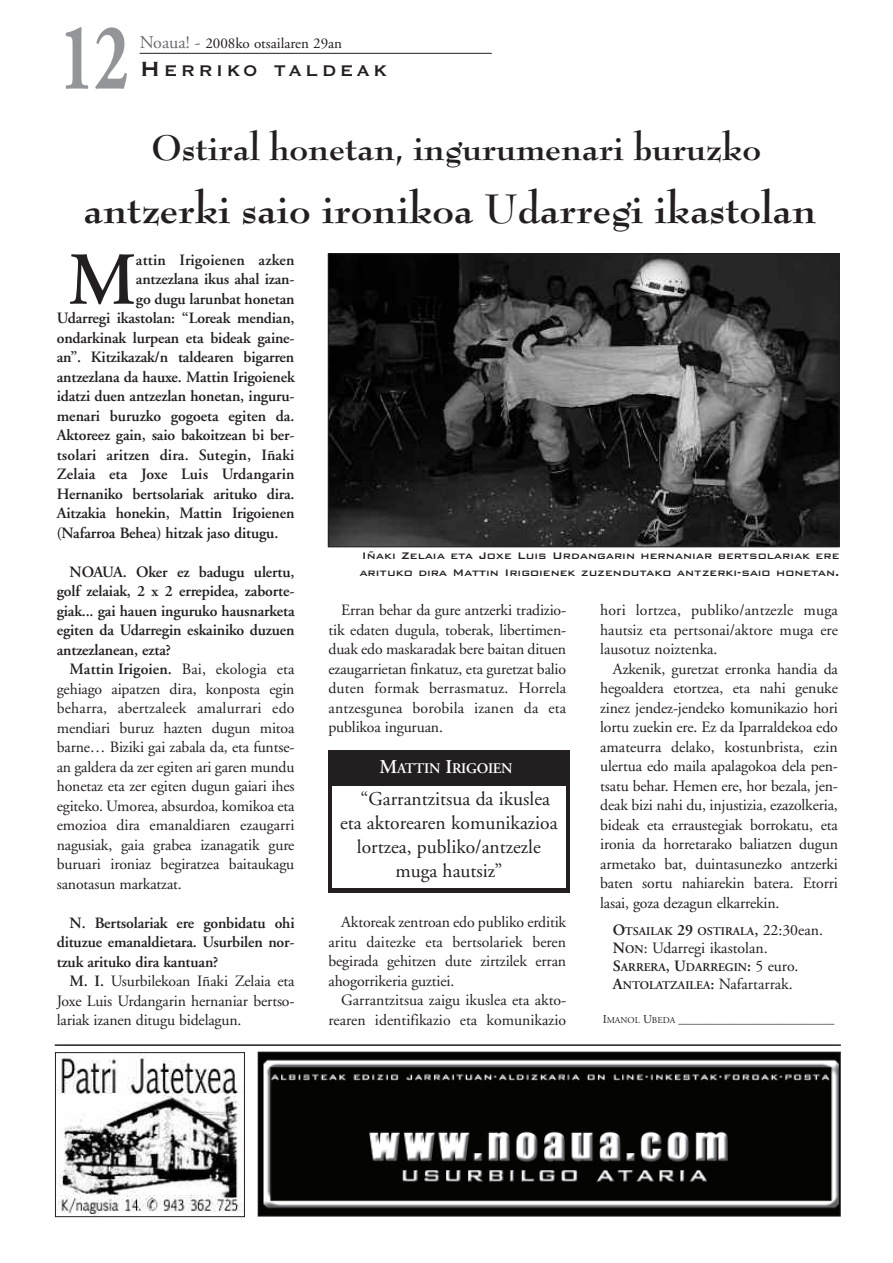
<style>
.page{position:relative;width:893px;height:1263px;background:#fff}
.page>*{position:absolute;margin:0;border:0;box-sizing:border-box;transform-origin:0 0}
.t1{font:700 95.55px "Adobe Garamond";color:#939598;scale:.7 1}
.t2{font:600 74.55px "Adobe Garamond";color:#231f20}
.t3{font:700 45px "Bernhard Modern";color:#231f20}
.t4{font:700 39px "Bernhard Modern";color:#231f20}
.t5{font:700 20.25px "Copperplate Gothic BT";letter-spacing:.17em;color:#231f20}
.t6{font:19.5px "Adobe Garamond";color:#231f20}
.t7{font:15.75px/19.5px "Adobe Garamond";letter-spacing:-.01em;color:#231f20;text-align:justify}
.t8{font:600 15.75px/19.5px "Adobe Garamond";letter-spacing:-.01em;color:#231f20;text-align:justify}
.t9{font:600 15.75px "Adobe Garamond";letter-spacing:.01em;color:#231f20}
.t10{font:15px "Adobe Garamond";color:#231f20}
.t11{font:600 14.7px "Adobe Garamond";letter-spacing:-.02em;color:#fff}
.t12{font:500 12.75px/16.5px "Bank Gothic BT";color:#231f20}
.t13{font:12px "Adobe Garamond";color:#231f20}
.t14{font:600 11.85px/18px "Adobe Garamond";color:#231f20}
.s1{font-size:18px;color:#6c6d70}
.s2{font-size:27px}
.s3{font-weight:600}
.s4{font-size:19.5px}
.s5{font-size:15.75px}
.s6{font-weight:400;font-size:15.75px}
.s7{font-weight:600;font-size:11.85px}
.s8{font-size:9px}
</style>
<div class="page">
<hr style="left:140px;top:53px;width:352px;height:1px;background:#231f20">
<img style="left:260px;top:1054px;width:578px;height:160px">
<div style="left:258px;top:1052px;width:582px;height:164px;border:1px solid #231f20"></div>
<img style="left:57px;top:1054px;width:186px;height:161px">
<div style="left:55px;top:1052px;width:190px;height:165px;border:1px solid #231f20"></div>
<hr style="left:55px;top:1044px;width:786px;height:2px;background:#231f20">
<img style="left:330px;top:255px;width:507px;height:290px">
<div style="left:328px;top:253px;width:511px;height:294px;border:1px solid #231f20"></div>
<div style="left:328px;top:750px;width:241px;height:143px;background:#231f20"></div>
<div style="left:332px;top:786px;width:234px;height:102px;background:#fff"></div>
<h1 class="t1" style="left:59px;top:20px;width:101px">12</h1>
<p class="t10" style="left:140px;top:37px;width:204px"><span class="s1">Noaua! -</span> 2008ko otsailaren 29an</p>
<p class="t5" style="left:140px;top:57px;width:249px"><span class="s2">H</span>ERRIKO TALDEAK</p>
<h3 class="t4" style="left:151px;top:130px;width:611px">Ostiral honetan, ingurumenari buruzko</h3>
<h3 class="t3" style="left:84px;top:188px;width:734px">antzerki saio ironikoa Udarregi ikastolan</h3>
<h2 class="t2" style="left:68px;top:250px;width:70px">M</h2>
<p class="t9" style="left:136px;top:253px;width:160px">attin Irigoienen azken</p>
<p class="t8" style="left:136px;top:271px;width:160px">antzezlana ikus ahal izan-</p>
<p class="t8" style="left:136px;top:290px;width:160px">go dugu larunbat honetan</p>
<p class="t8" style="left:57px;top:310px;width:239px">Udarregi ikastolan: “Loreak mendian,</p>
<p class="t8" style="left:57px;top:329px;width:239px">ondarkinak lurpean eta bideak gaine-</p>
<p class="t8" style="left:57px;top:349px;width:239px">an”. Kitzikazak/n taldearen bigarren</p>
<p class="t8" style="left:57px;top:368px;width:239px">antzezlana da hauxe. Mattin Irigoienek</p>
<p class="t8" style="left:57px;top:388px;width:239px">idatzi duen antzezlan honetan, inguru-</p>
<p class="t8" style="left:57px;top:407px;width:239px">menari buruzko gogoeta egiten da.</p>
<p class="t8" style="left:57px;top:427px;width:239px">Aktoreez gain, saio bakoitzean bi ber-</p>
<p class="t9" style="left:57px;top:448px;width:239px">tsolari aritzen dira. Sutegin, Iñaki</p>
<p class="t9" style="left:57px;top:468px;width:239px">Zelaia eta Joxe Luis Urdangarin</p>
<p class="t8" style="left:57px;top:485px;width:239px">Hernaniko bertsolariak arituko dira.</p>
<p class="t8" style="left:57px;top:505px;width:239px">Aitzakia honekin, Mattin Irigoienen</p>
<p class="t8" style="left:57px;top:524px;width:223px">(Nafarroa Behea) hitzak jaso ditugu.</p>
<p class="t8" style="left:57px;top:563px;width:239px;text-indent:13px">NOAUA. Oker ez badugu ulertu, golf zelaiak, 2 x 2 errepidea, zaborte&shy;giak... gai hauen inguruko hausnarketa egiten da Udarregin eskainiko duzuen antzezlanean, ezta?</p>
<p class="t7" style="left:57px;top:661px;width:239px;text-indent:13px"><span class="s3">Mattin Irigoien.</span> Bai, ekologia eta gehiago aipatzen dira, konposta egin beharra, abertzaleek amalurrari edo mendiari buruz hazten dugun mitoa barne… Biziki gai zabala da, eta funtse&shy;an galdera da zer egiten ari garen mundu honetaz eta zer egiten dugun gaiari ihes egiteko. Umorea, absurdoa, komikoa eta emozioa dira emanaldiaren ezaugarri nagusiak, gaia grabea izanagatik gure buruari ironiaz begiratzea baitaukagu sanotasun markatzat.</p>
<p class="t8" style="left:57px;top:914px;width:239px;text-indent:13px">N. Bertsolariak ere gonbidatu ohi dituzue emanaldietara. Usurbilen nor&shy;tzuk arituko dira kantuan?</p>
<p class="t7" style="left:57px;top:973px;width:239px;text-indent:13px"><span class="s3">M. I.</span> Usurbilekoan Iñaki Zelaia eta Joxe Luis Urdangarin hernaniar bertso&shy;lariak izanen ditugu bidelagun.</p>
<p class="t12" style="left:359px;top:546px;width:482px">Iñaki Zelaia eta Joxe Luis Urdangarin hernaniar bertsolariak ere arituko dira Mattin Irigoienek zuzendutako antzerki-saio honetan.</p>
<p class="t7" style="left:328px;top:602px;width:239px;text-indent:13px">Erran behar da gure antzerki tradizio&shy;tik edaten dugula, toberak, libertimen&shy;duak edo maskaradak bere baitan dituen ezaugarrietan finkatuz, eta guretzat balio duten formak berrasmatuz. Horrela antzesgunea borobila izanen da eta publikoa inguruan.</p>
<p class="t11" style="left:379px;top:762px;width:135px"><span class="s4">M</span>ATTIN <span class="s4">I</span>RIGOIEN</p>
<p class="t6" style="left:360px;top:791px;width:191px">“Garrantzitsua da ikuslea</p>
<p class="t6" style="left:340px;top:815px;width:219px">eta aktorearen komunikazioa</p>
<p class="t6" style="left:357px;top:839px;width:185px">lortzea, publiko/antzezle</p>
<p class="t6" style="left:395px;top:863px;width:108px">muga hautsiz”</p>
<p class="t7" style="left:328px;top:914px;width:239px;text-indent:13px">Aktoreak zentroan edo publiko erditik aritu daitezke eta bertsolariek beren begirada gehitzen dute zirtzilek erran ahogorrikeria guztiei.</p>
<p class="t7" style="left:328px;top:992px;width:239px;text-align:right">Garrantzitsua zaigu ikuslea eta akto&shy;rearen identifikazio eta komunikazio</p>
<p class="t7" style="left:600px;top:602px;width:239px">hori lortzea, publiko/antzezle muga hautsiz eta pertsonai/aktore muga ere lausotuz noiztenka.</p>
<p class="t7" style="left:600px;top:660px;width:239px;text-indent:13px">Azkenik, guretzat erronka handia da hegoaldera etortzea, eta nahi genuke zinez jendez-jendeko komunikazio hori lortu zuekin ere. Ez da Iparraldekoa edo amateurra delako, kostunbrista, ezin ulertua edo maila apalagokoa dela pen&shy;tsatu behar. Hemen ere, hor bezala, jen&shy;deak bizi nahi du, injustizia, ezazolkeria, bideak eta erraustegiak borrokatu, eta ironia da horretarako baliatzen dugun armetako bat, duintasunezko antzerki baten sortu nahiarekin batera. Etorri lasai, goza dezagun elkarrekin.</p>
<p class="t14" style="left:613px;top:923px;width:211px"><span class="s5">O</span>TSAILAK <span class="s5">29</span> OSTIRALA<span class="s5">,</span> <span class="s6">22:30ean.</span></p>
<p class="t7" style="left:613px;top:939px;width:156px"><span class="s3">N</span><span class="s7">ON</span>: Udarregi ikastolan.</p>
<p class="t14" style="left:613px;top:959px;width:187px"><span class="s5">S</span>ARRERA<span class="s5">, U</span>DARREGIN<span class="s5">:</span> <span class="s6">5 euro.<br></span><span class="s5">A</span>NTOLATZAILEA<span class="s5">:</span> <span class="s6">Nafartarrak.</span></p>
<p class="t13" style="left:603px;top:1014px;width:233px">I<span class="s8">MANOL</span> U<span class="s8">BEDA</span> __________________________</p>
</div>
